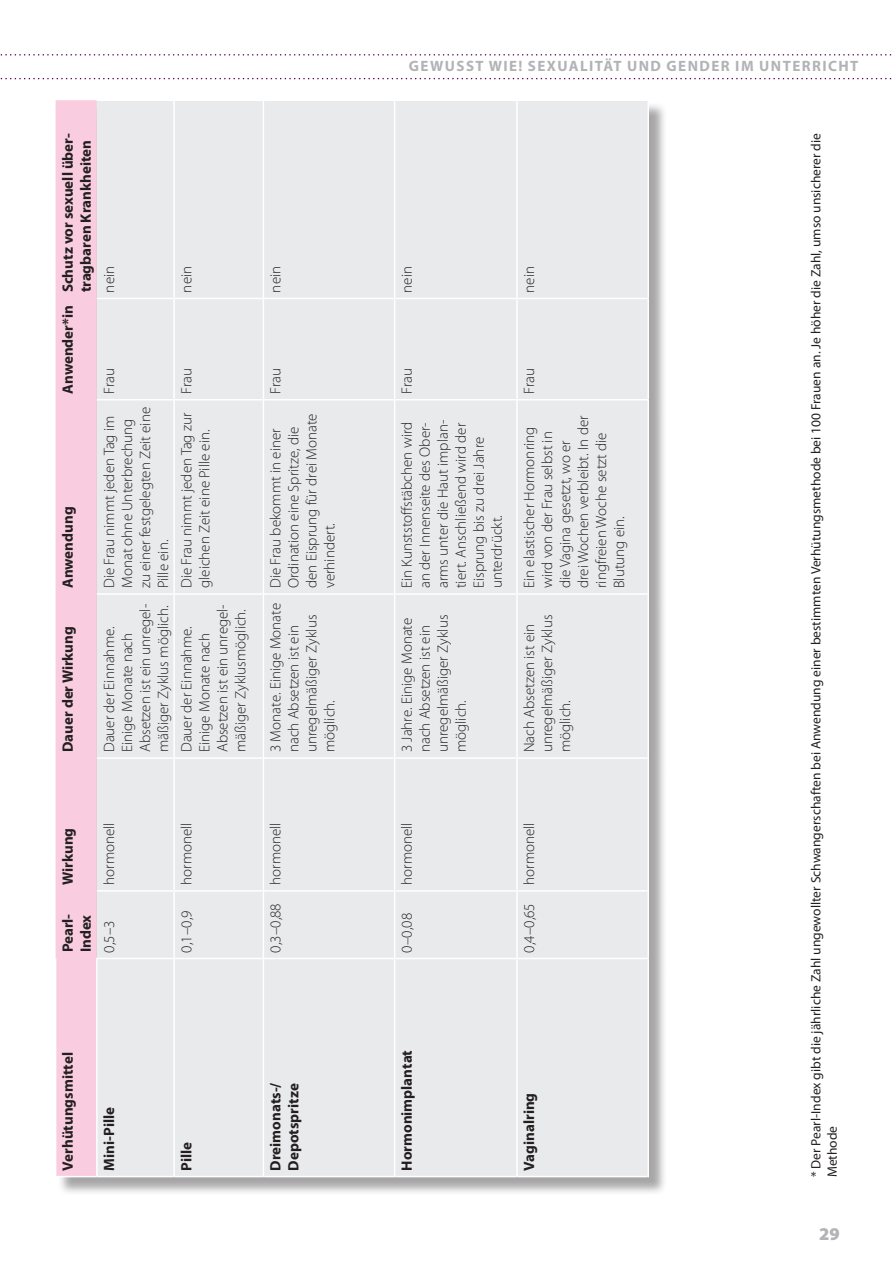
<style>
.page{position:relative;width:893px;height:1263px;background:#fff}
.page>*{position:absolute;margin:0;border:0;box-sizing:border-box;transform-origin:0 0}
.t1{font:900 18px "Myriad Pro";color:#b2b3b7}
.t2{font:300 15px/18px "Myriad Pro";color:#231f20}
.t3{font:700 15px/18px "Myriad Pro";color:#231f20}
.t4{font:700 15px "Myriad Pro";letter-spacing:.095em;color:#b2b3b7}
.t5{font:13.5px/16.2px "Myriad Pro";color:#231f20}
</style>
<div class="page">
<svg style="left:0;top:78px;width:892px;height:1px"></svg>
<svg style="left:0;top:54px;width:892px;height:2px"></svg>
<div style="left:57px;top:102px;width:611px;height:1094px;background:#231f20;opacity:.4"></div>
<div style="left:56px;top:100px;width:41px;height:1076px;background:#f9ccdf"></div>
<div style="left:97px;top:101px;width:550px;height:1075px;background:#e9eaeb"></div>
<hr style="left:98px;top:1176px;width:75px;height:1px;background:#fff">
<hr style="left:97px;top:757px;width:76px;height:2px;background:#fff">
<hr style="left:97px;top:593px;width:76px;height:2px;background:#fff">
<hr style="left:97px;top:399px;width:76px;height:1px;background:#fff">
<hr style="left:97px;top:298px;width:76px;height:1px;background:#fff">
<hr style="left:175px;top:1176px;width:88px;height:1px;background:#fff">
<hr style="left:175px;top:757px;width:88px;height:2px;background:#fff">
<hr style="left:175px;top:593px;width:88px;height:2px;background:#fff">
<hr style="left:175px;top:399px;width:88px;height:1px;background:#fff">
<hr style="left:175px;top:298px;width:88px;height:1px;background:#fff">
<hr style="left:264px;top:1176px;width:130px;height:1px;background:#fff">
<hr style="left:264px;top:757px;width:130px;height:2px;background:#fff">
<hr style="left:264px;top:593px;width:130px;height:2px;background:#fff">
<hr style="left:264px;top:399px;width:130px;height:1px;background:#fff">
<hr style="left:264px;top:298px;width:130px;height:1px;background:#fff">
<hr style="left:394px;top:958px;width:1px;height:219px;background:#fff">
<hr style="left:395px;top:1176px;width:121px;height:1px;background:#fff">
<hr style="left:394px;top:891px;width:1px;height:67px;background:#fff">
<hr style="left:394px;top:758px;width:1px;height:133px;background:#fff">
<hr style="left:394px;top:594px;width:1px;height:164px;background:#fff">
<hr style="left:395px;top:757px;width:121px;height:2px;background:#fff">
<hr style="left:394px;top:400px;width:1px;height:194px;background:#fff">
<hr style="left:395px;top:593px;width:121px;height:2px;background:#fff">
<hr style="left:394px;top:298px;width:1px;height:102px;background:#fff">
<hr style="left:395px;top:399px;width:121px;height:1px;background:#fff">
<hr style="left:394px;top:99px;width:1px;height:199px;background:#fff">
<hr style="left:395px;top:298px;width:121px;height:1px;background:#fff">
<hr style="left:516px;top:958px;width:2px;height:219px;background:#fff">
<hr style="left:518px;top:1176px;width:129px;height:1px;background:#fff">
<hr style="left:516px;top:891px;width:2px;height:67px;background:#fff">
<hr style="left:516px;top:758px;width:2px;height:133px;background:#fff">
<hr style="left:516px;top:594px;width:2px;height:164px;background:#fff">
<hr style="left:518px;top:757px;width:129px;height:2px;background:#fff">
<hr style="left:516px;top:400px;width:2px;height:194px;background:#fff">
<hr style="left:518px;top:593px;width:129px;height:2px;background:#fff">
<hr style="left:516px;top:298px;width:2px;height:102px;background:#fff">
<hr style="left:518px;top:399px;width:129px;height:1px;background:#fff">
<hr style="left:516px;top:99px;width:2px;height:199px;background:#fff">
<hr style="left:518px;top:298px;width:129px;height:1px;background:#fff">
<hr style="left:647px;top:958px;width:2px;height:219px;background:#fff">
<hr style="left:647px;top:891px;width:2px;height:67px;background:#fff">
<hr style="left:647px;top:758px;width:2px;height:133px;background:#fff">
<hr style="left:647px;top:594px;width:2px;height:164px;background:#fff">
<hr style="left:647px;top:400px;width:2px;height:194px;background:#fff">
<hr style="left:647px;top:298px;width:2px;height:102px;background:#fff">
<hr style="left:647px;top:99px;width:2px;height:199px;background:#fff">
<hr style="left:98px;top:958px;width:75px;height:1px;background:#fff">
<hr style="left:97px;top:890px;width:76px;height:2px;background:#fff">
<hr style="left:173px;top:958px;width:2px;height:219px;background:#fff">
<hr style="left:173px;top:891px;width:2px;height:67px;background:#fff">
<hr style="left:175px;top:958px;width:88px;height:1px;background:#fff">
<hr style="left:173px;top:758px;width:2px;height:133px;background:#fff">
<hr style="left:175px;top:890px;width:88px;height:2px;background:#fff">
<hr style="left:173px;top:594px;width:2px;height:164px;background:#fff">
<hr style="left:173px;top:400px;width:2px;height:194px;background:#fff">
<hr style="left:173px;top:298px;width:2px;height:102px;background:#fff">
<hr style="left:173px;top:99px;width:2px;height:199px;background:#fff">
<hr style="left:263px;top:958px;width:1px;height:219px;background:#fff">
<hr style="left:263px;top:891px;width:1px;height:67px;background:#fff">
<hr style="left:264px;top:958px;width:130px;height:1px;background:#fff">
<hr style="left:263px;top:758px;width:1px;height:133px;background:#fff">
<hr style="left:264px;top:890px;width:130px;height:2px;background:#fff">
<hr style="left:263px;top:594px;width:1px;height:164px;background:#fff">
<hr style="left:263px;top:400px;width:1px;height:194px;background:#fff">
<hr style="left:263px;top:298px;width:1px;height:102px;background:#fff">
<hr style="left:263px;top:99px;width:1px;height:199px;background:#fff">
<hr style="left:395px;top:958px;width:121px;height:1px;background:#fff">
<hr style="left:395px;top:890px;width:121px;height:2px;background:#fff">
<hr style="left:518px;top:958px;width:129px;height:1px;background:#fff">
<hr style="left:518px;top:890px;width:129px;height:2px;background:#fff">
<hr style="left:56px;top:1176px;width:40px;height:1px;background:#fff">
<hr style="left:96px;top:958px;width:2px;height:219px;background:#fff">
<p class="t3" style="left:58px;top:292px;width:161px;text-indent:-101px;rotate:-90deg">Anwender*in Schutz vor sexuell über&shy;tragbaren Krankheiten</p>
<p class="t3" style="left:58px;top:588px;width:83px;rotate:-90deg">Anwendung</p>
<p class="t3" style="left:58px;top:752px;width:127px;rotate:-90deg">Dauer der Wirkung</p>
<p class="t2" style="left:100px;top:292px;width:28px;rotate:-90deg">nein</p>
<p class="t2" style="left:177px;top:292px;width:28px;rotate:-90deg">nein</p>
<p class="t2" style="left:100px;top:394px;width:27px;rotate:-90deg">Frau</p>
<p class="t2" style="left:100px;top:588px;width:182px;rotate:-90deg">Die Frau nimmt jeden Tag im<br>Monat ohne Unterbrechung zu einer festgelegten Zeit eine<br>Pille ein.</p>
<p class="t2" style="left:100px;top:752px;width:150px;rotate:-90deg">Dauer der Einnahme.<br>Einige Monate nach<br>Absetzen ist ein unregel&shy;mäßiger Zyklus möglich.</p>
<p class="t2" style="left:177px;top:394px;width:27px;rotate:-90deg">Frau</p>
<p class="t2" style="left:177px;top:588px;width:177px;rotate:-90deg">Die Frau nimmt jeden Tag zur gleichen Zeit eine Pille ein.</p>
<p class="t2" style="left:177px;top:752px;width:150px;rotate:-90deg">Dauer der Einnahme.<br>Einige Monate nach<br>Absetzen ist ein unregel&shy;mäßiger Zyklusmöglich.</p>
<p class="t2" style="left:266px;top:293px;width:28px;rotate:-90deg">nein</p>
<p class="t2" style="left:266px;top:394px;width:27px;rotate:-90deg">Frau</p>
<p class="t2" style="left:266px;top:588px;width:176px;rotate:-90deg">Die Frau bekommt in einer<br>Ordination eine Spritze, die den Eisprung für drei Monate verhindert.</p>
<p class="t2" style="left:266px;top:752px;width:151px;rotate:-90deg">3 Monate. Einige Monate nach Absetzen ist ein unregelmäßiger Zyklus möglich.</p>
<p class="t3" style="left:58px;top:885px;width:59px;rotate:-90deg">Wirkung</p>
<p class="t3" style="left:58px;top:952px;width:40px;rotate:-90deg">Pearl-<br>Index</p>
<p class="t2" style="left:100px;top:885px;width:64px;rotate:-90deg">hormonell</p>
<p class="t2" style="left:100px;top:952px;width:34px;rotate:-90deg">0,5–3</p>
<p class="t2" style="left:177px;top:885px;width:64px;rotate:-90deg">hormonell</p>
<p class="t2" style="left:177px;top:952px;width:43px;rotate:-90deg">0,1–0,9</p>
<p class="t2" style="left:266px;top:952px;width:132px;rotate:-90deg">0,3–0,88 hormonell</p>
<p class="t3" style="left:58px;top:1170px;width:120px;rotate:-90deg">Verhütungsmittel</p>
<p class="t3" style="left:100px;top:1170px;width:65px;rotate:-90deg">Mini-Pille</p>
<p class="t3" style="left:177px;top:1170px;width:30px;rotate:-90deg">Pille</p>
<p class="t3" style="left:266px;top:1170px;width:90px;rotate:-90deg">Dreimonats-/<br>Depotspritze</p>
<p class="t4" style="left:409px;top:57px;width:451px">GEWUSST WIE! SEXUALITÄT UND GENDER IM UNTERRICHT</p>
<p class="t2" style="left:398px;top:293px;width:28px;rotate:-90deg">nein</p>
<p class="t2" style="left:520px;top:293px;width:28px;rotate:-90deg">nein</p>
<p class="t2" style="left:398px;top:394px;width:27px;rotate:-90deg">Frau</p>
<p class="t2" style="left:398px;top:588px;width:170px;rotate:-90deg">Ein Kunststoffstäbchen wird an der Innenseite des Ober&shy;arms unter die Haut implan&shy;tiert. Anschließend wird der<br>Eisprung bis zu drei Jahre unterdrückt.</p>
<p class="t2" style="left:398px;top:752px;width:139px;rotate:-90deg">3 Jahre. Einige Monate nach Absetzen ist ein unregelmäßiger Zyklus möglich.</p>
<p class="t2" style="left:520px;top:394px;width:27px;rotate:-90deg">Frau</p>
<p class="t2" style="left:520px;top:588px;width:174px;rotate:-90deg">Ein elastischer Hormonring wird von der Frau selbst in die Vagina gesetzt, wo er drei Wochen verbleibt. In der ringfreien Woche setzt die<br>Blutung ein.</p>
<p class="t2" style="left:520px;top:752px;width:139px;rotate:-90deg">Nach Absetzen ist ein unregelmäßiger Zyklus möglich.</p>
<p class="t2" style="left:398px;top:885px;width:64px;rotate:-90deg">hormonell</p>
<p class="t2" style="left:398px;top:952px;width:41px;rotate:-90deg">0–0,08</p>
<p class="t2" style="left:520px;top:952px;width:132px;rotate:-90deg">0,4–0,65 hormonell</p>
<p class="t3" style="left:397px;top:1171px;width:122px;rotate:-90deg">Hormonimplantat</p>
<p class="t3" style="left:520px;top:1171px;width:79px;rotate:-90deg">Vaginalring</p>
<p class="t5" style="left:808px;top:1177px;width:1046px;rotate:-90deg">* Der Pearl-Index gibt die jährliche Zahl ungewollter Schwangerschaften bei Anwendung einer bestimmten Verhütungsmethode bei 100 Frauen an. Je höher die Zahl, umso unsicherer die<br>Methode</p>
<p class="t1" style="left:819px;top:1221px;width:22px">29</p>
</div>
